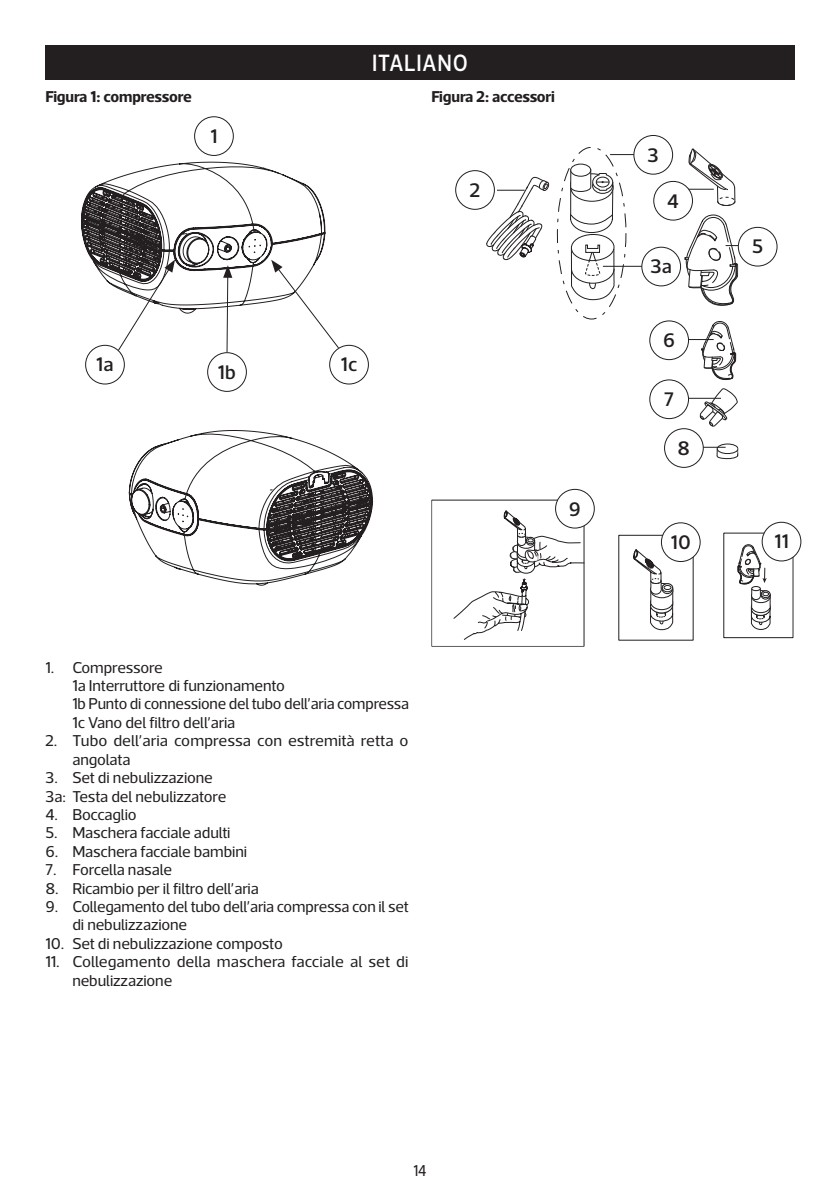
<style>
.page{position:relative;width:840px;height:1191px;background:#fff}
.page>*{position:absolute;margin:0;border:0;box-sizing:border-box;transform-origin:0 0}
.t1{font:500 24px "Acto";letter-spacing:.04em;color:#fff;scale:.9 1}
.t2{font:500 20px "Acto";letter-spacing:.02em;color:#231f20}
.t3{font:16px/18.4px "Acto";letter-spacing:-.01em;color:#231f20}
.t4{font:700 16px "Acto";letter-spacing:-.02em;color:#231f20}
.t5{font:16px "Acto";letter-spacing:-.01em;color:#231f20;scale:.9 1}
</style>
<div class="page">
<svg style="left:128px;top:430px;width:245px;height:156px"></svg>
<svg style="left:484px;top:147px;width:254px;height:314px"></svg>
<svg style="left:716px;top:444px;width:21px;height:9px"></svg>
<div style="left:716px;top:443px;width:22px;height:11px;border:1px solid #231f20;border-radius:50%"></div>
<div style="left:570px;top:164px;width:20px;height:12px;background:#fff;border-radius:50%"></div>
<div style="left:570px;top:164px;width:20px;height:13px;border:1px solid #231f20;border-radius:50%"></div>
<svg style="left:609px;top:154px;width:24px;height:1px"></svg>
<hr style="left:602px;top:266px;width:40px;height:1px;background:#231f20">
<svg style="left:683px;top:148px;width:55px;height:158px"></svg>
<svg style="left:685px;top:321px;width:52px;height:106px"></svg>
<svg style="left:702px;top:447px;width:36px;height:12px"></svg>
<hr style="left:685px;top:398px;width:35px;height:1px;background:#231f20">
<svg style="left:485px;top:169px;width:135px;height:292px"></svg>
<svg style="left:431px;top:498px;width:362px;height:148px"></svg>
<svg style="left:746px;top:498px;width:47px;height:3px"></svg>
<svg style="left:453px;top:510px;width:129px;height:130px"></svg>
<svg style="left:633px;top:549px;width:39px;height:81px"></svg>
<svg style="left:736px;top:544px;width:34px;height:86px"></svg>
<div style="left:194px;top:116px;width:40px;height:40px;border:1px solid #231f20;border-radius:50%"></div>
<div style="left:85px;top:345px;width:40px;height:39px;border:1px solid #231f20;border-radius:50%"></div>
<div style="left:207px;top:352px;width:40px;height:40px;border:1px solid #231f20;border-radius:50%"></div>
<div style="left:329px;top:345px;width:40px;height:39px;border:1px solid #231f20;border-radius:50%"></div>
<svg style="left:81px;top:162px;width:259px;height:191px"></svg>
<div style="left:455px;top:171px;width:39px;height:38px;background:#fff;border-radius:50%"></div>
<div style="left:455px;top:170px;width:39px;height:40px;border:1px solid #231f20;border-radius:50%"></div>
<div style="left:633px;top:135px;width:39px;height:39px;background:#fff;border-radius:50%"></div>
<div style="left:633px;top:135px;width:39px;height:40px;border:1px solid #231f20;border-radius:50%"></div>
<div style="left:641px;top:247px;width:39px;height:39px;background:#fff;border-radius:50%"></div>
<div style="left:641px;top:247px;width:39px;height:39px;border:1px solid #231f20;border-radius:50%"></div>
<div style="left:653px;top:181px;width:39px;height:39px;background:#fff;border-radius:50%"></div>
<div style="left:653px;top:181px;width:39px;height:40px;border:1px solid #231f20;border-radius:50%"></div>
<div style="left:649px;top:321px;width:39px;height:39px;background:#fff;border-radius:50%"></div>
<div style="left:649px;top:320px;width:39px;height:40px;border:1px solid #231f20;border-radius:50%"></div>
<div style="left:649px;top:380px;width:39px;height:38px;background:#fff;border-radius:50%"></div>
<div style="left:649px;top:379px;width:39px;height:40px;border:1px solid #231f20;border-radius:50%"></div>
<div style="left:664px;top:429px;width:38px;height:38px;background:#fff;border-radius:50%"></div>
<div style="left:663px;top:428px;width:40px;height:40px;border:1px solid #231f20;border-radius:50%"></div>
<div style="left:737px;top:227px;width:40px;height:39px;border:1px solid #231f20;border-radius:50%"></div>
<div style="left:555px;top:489px;width:39px;height:39px;background:#fff;border-radius:50%"></div>
<div style="left:554px;top:489px;width:40px;height:39px;border:1px solid #231f20;border-radius:50%"></div>
<div style="left:661px;top:523px;width:38px;height:38px;background:#fff;border-radius:50%"></div>
<div style="left:660px;top:522px;width:40px;height:40px;border:1px solid #231f20;border-radius:50%"></div>
<div style="left:761px;top:522px;width:39px;height:39px;background:#fff;border-radius:50%"></div>
<div style="left:761px;top:522px;width:40px;height:39px;border:1px solid #231f20;border-radius:50%"></div>
<div style="left:45px;top:45px;width:749px;height:34px;background:#231f20"></div>
<p class="t4" style="left:45px;top:86px;width:148px">Figura 1: compressore</p>
<p class="t2" style="left:210px;top:124px;width:8px">1</p>
<h1 class="t1" style="left:372px;top:49px;width:108px">ITALIANO</h1>
<p class="t4" style="left:431px;top:86px;width:125px">Figura 2: accessori</p>
<p class="t2" style="left:469px;top:178px;width:12px">2</p>
<p class="t2" style="left:96px;top:353px;width:19px">1a</p>
<p class="t2" style="left:218px;top:360px;width:20px">1b</p>
<p class="t2" style="left:340px;top:353px;width:18px">1c</p>
<p class="t3" style="left:72px;top:658px;width:338px;text-indent:-27px">1. Compressore<br>1a Interruttore di funzionamento<br>1b Punto di connessione del tubo dell’aria compressa<br>1c Vano del filtro dell’aria</p>
<p class="t3" style="left:72px;top:731px;width:337px;text-indent:-27px">2. Tubo dell’aria compressa con estremità retta o angolata</p>
<p class="t3" style="left:45px;top:768px;width:182px">3. Set di nebulizzazione<br>3a: Testa del nebulizzatore</p>
<p class="t3" style="left:45px;top:805px;width:93px">4. Boccaglio</p>
<p class="t3" style="left:45px;top:823px;width:186px">5. Maschera facciale adulti</p>
<p class="t3" style="left:45px;top:842px;width:203px">6. Maschera facciale bambini</p>
<p class="t3" style="left:45px;top:860px;width:128px">7. Forcella nasale</p>
<p class="t3" style="left:45px;top:878px;width:215px">8. Ricambio per il filtro dell’aria</p>
<p class="t3" style="left:72px;top:897px;width:337px;text-indent:-27px">9. Collegamento del tubo dell’aria compressa con il set di nebulizzazione</p>
<p class="t3" style="left:45px;top:934px;width:239px">10. Set di nebulizzazione composto</p>
<p class="t3" style="left:72px;top:952px;width:337px;text-indent:-27px">11. Collegamento della maschera facciale al set di nebulizzazione</p>
<p class="t2" style="left:568px;top:497px;width:13px">9</p>
<p class="t2" style="left:647px;top:143px;width:13px">3</p>
<p class="t2" style="left:667px;top:189px;width:13px">4</p>
<p class="t2" style="left:650px;top:255px;width:23px">3a</p>
<p class="t2" style="left:662px;top:328px;width:13px">6</p>
<p class="t2" style="left:664px;top:387px;width:11px">7</p>
<p class="t2" style="left:677px;top:436px;width:14px">8</p>
<p class="t2" style="left:751px;top:235px;width:13px">5</p>
<p class="t2" style="left:670px;top:530px;width:22px">10</p>
<p class="t2" style="left:774px;top:529px;width:16px">11</p>
<p class="t5" style="left:413px;top:1161px;width:16px">14</p>
</div>
